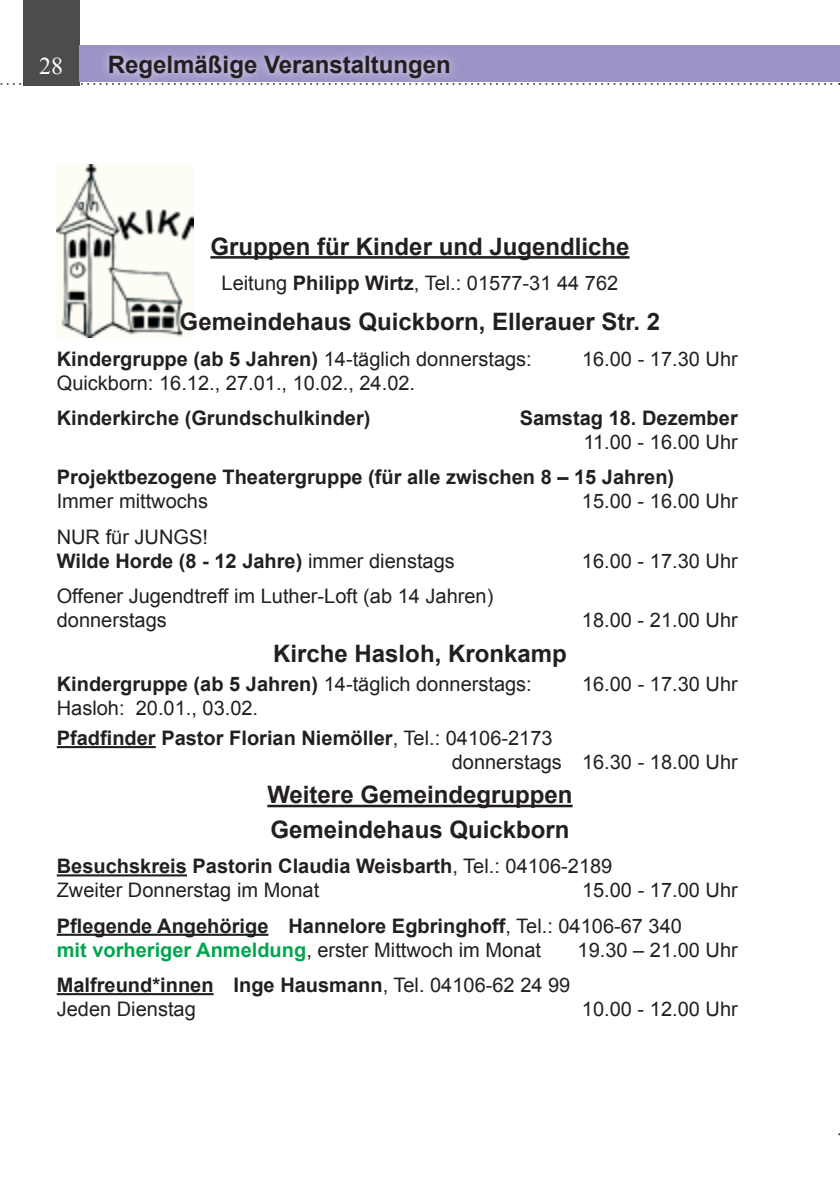
<style>
.page{position:relative;width:840px;height:1191px;background:#fff}
.page>*{position:absolute;margin:0;border:0;box-sizing:border-box;transform-origin:0 0}
.t1{font:700 24px/34.4px "Arial";color:#231f20}
.t2{font:24px "Times New Roman";color:#fff}
.t3{font:20px/24px "Arial";color:#231f20}
.t4{font:700 20px/35.4px "Arial";color:#231f20}
.t5{font:700 20px "Arial";color:#00a54f}
.s1{font-weight:700}
.s2{font-weight:400}
.s3{font-weight:400;color:#231f20}
</style>
<div class="page">
<svg style="left:0;top:83px;width:840px;height:2px"></svg>
<div style="left:23px;top:0;width:56px;height:85px;background:#4b4c4d"></div>
<img style="left:57px;top:164px;width:136px;height:173px">
<div style="left:79px;top:45px;width:760px;height:37px;background:#9d93c7"></div>
<div style="left:99px;top:45px;width:360px;height:42px;background:#fff;opacity:.75"></div>
<hr style="left:839px;top:45px;width:1px;height:37px;background:#9d93c7">
<hr style="left:210px;top:256px;width:419px;height:3px;background:#231f20">
<hr style="left:57px;top:746px;width:99px;height:2px;background:#231f20">
<hr style="left:267px;top:804px;width:305px;height:3px;background:#231f20">
<hr style="left:57px;top:874px;width:130px;height:2px;background:#231f20">
<hr style="left:57px;top:933px;width:211px;height:2px;background:#231f20">
<hr style="left:57px;top:993px;width:156px;height:2px;background:#231f20">
<p class="t2" style="left:39px;top:50px;width:25px">28</p>
<p class="t1" style="left:108px;top:48px;width:344px">Regelmäßige Veranstaltungen</p>
<p class="t1" style="left:210px;top:230px;width:420px">Gruppen für Kinder und Jugendliche</p>
<p class="t3" style="left:221px;top:271px;width:398px">Leitung <span class="s1">Philipp Wirtz</span>, Tel.: 01577-31 44 762</p>
<p class="t1" style="left:179px;top:305px;width:482px">Gemeindehaus Quickborn, Ellerauer Str. 2</p>
<p class="t4" style="left:57px;top:342px;width:476px">Kindergruppe (ab 5 Jahren) <span class="s2">14-täglich donnerstags:</span></p>
<p class="t3" style="left:581px;top:347px;width:157px">16.00 - 17.30 Uhr</p>
<p class="t3" style="left:57px;top:371px;width:360px">Quickborn: 16.12., 27.01., 10.02., 24.02.</p>
<p class="t4" style="left:57px;top:401px;width:315px">Kinderkirche (Grundschulkinder)</p>
<p class="t4" style="left:519px;top:401px;width:219px">Samstag 18. Dezember</p>
<p class="t3" style="left:583px;top:430px;width:156px">11.00 - 16.00 Uhr</p>
<p class="t4" style="left:57px;top:460px;width:618px">Projektbezogene Theatergruppe (für alle zwischen 8 – 15 Jahren)</p>
<p class="t3" style="left:57px;top:489px;width:153px">Immer mittwochs</p>
<p class="t3" style="left:581px;top:489px;width:157px">15.00 - 16.00 Uhr</p>
<p class="t3" style="left:57px;top:525px;width:399px">NUR für JUNGS!<br><span class="s1">Wilde Horde (8 - 12 Jahre)</span> immer dienstags</p>
<p class="t3" style="left:581px;top:549px;width:157px">16.00 - 17.30 Uhr</p>
<p class="t3" style="left:57px;top:584px;width:438px">Offener Jugendtreff im Luther-Loft (ab 14 Jahren) donnerstags</p>
<p class="t3" style="left:581px;top:608px;width:157px">18.00 - 21.00 Uhr</p>
<p class="t1" style="left:273px;top:637px;width:295px">Kirche Hasloh, Kronkamp</p>
<p class="t4" style="left:57px;top:667px;width:476px">Kindergruppe (ab 5 Jahren) <span class="s2">14-täglich donnerstags:</span></p>
<p class="t3" style="left:581px;top:672px;width:157px">16.00 - 17.30 Uhr</p>
<p class="t3" style="left:57px;top:693px;width:497px;line-height:29.6px">Hasloh: 20.01., 03.02.<br><span class="s1">Pfadfinder Pastor Florian Niemöller</span>, Tel.: 04106-2173</p>
<p class="t3" style="left:451px;top:750px;width:287px">donnerstags 16.30 - 18.00 Uhr</p>
<p class="t1" style="left:267px;top:778px;width:306px">Weitere Gemeindegruppen<br>Gemeindehaus Quickborn</p>
<p class="t3" style="left:57px;top:854px;width:557px"><span class="s1">Besuchskreis Pastorin Claudia Weisbarth</span>, Tel.: 04106-2189<br>Zweiter Donnerstag im Monat</p>
<p class="t4" style="left:57px;top:873px;width:682px;text-indent:525px"><span class="s2">15.00 - 17.00 Uhr<br></span>Pflegende Angehörige Hannelore Egbringhoff<span class="s2">, Tel.: 04106-67 340</span></p>
<p class="t5" style="left:57px;top:936px;width:485px">mit vorheriger Anmeldung<span class="s3">, erster Mittwoch im Monat</span></p>
<p class="t3" style="left:577px;top:938px;width:162px">19.30 – 21.00 Uhr</p>
<p class="t3" style="left:57px;top:973px;width:515px"><span class="s1">Malfreund*innen Inge Hausmann</span>, Tel. 04106-62 24 99<br>Jeden Dienstag</p>
<p class="t3" style="left:581px;top:997px;width:157px">10.00 - 12.00 Uhr</p>
</div>
